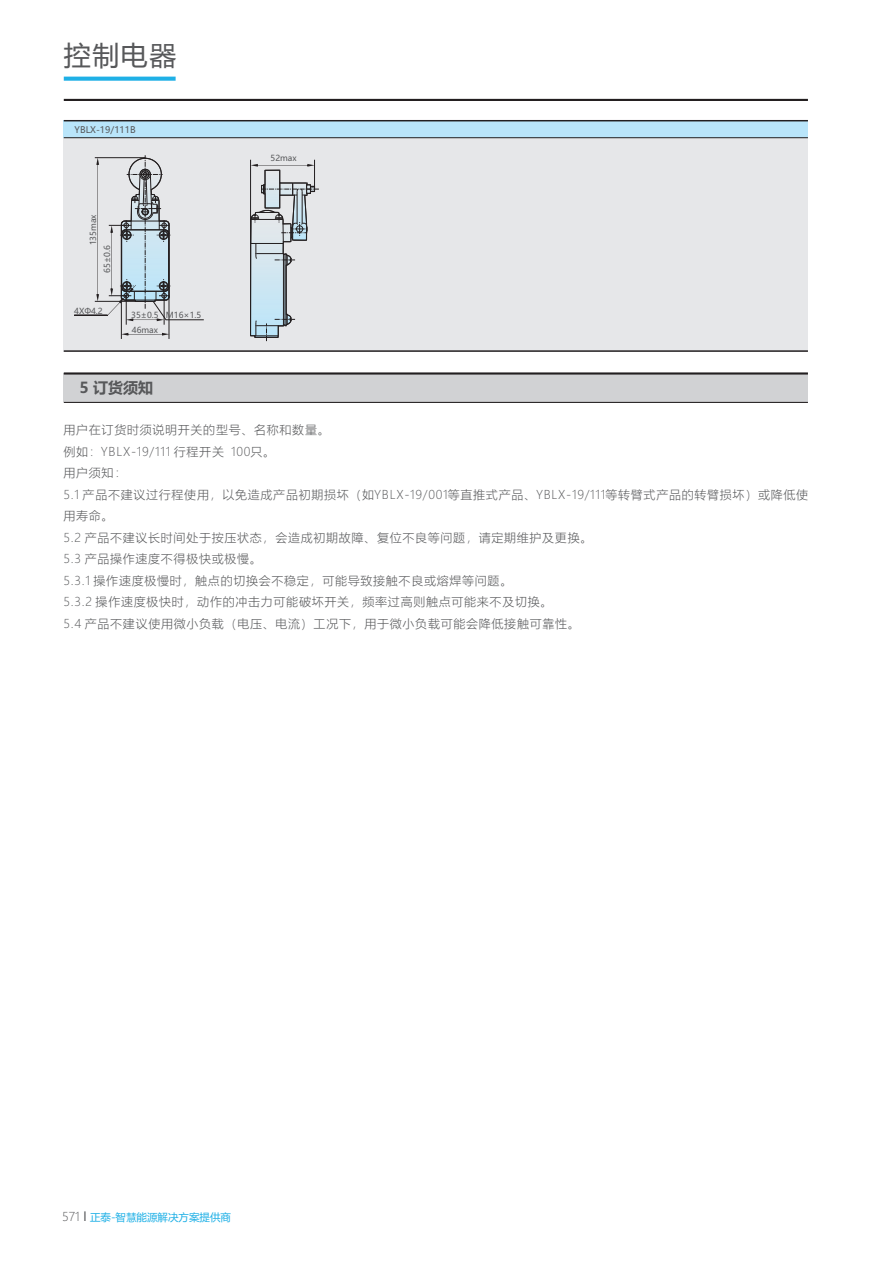
<style>
.page{position:relative;width:893px;height:1263px;background:#fff}
.page>*{position:absolute;margin:0;border:0;box-sizing:border-box;transform-origin:0 0}
.t1{font:27px "Microsoft Ya Hei";color:#57585a}
.t2{font:700 15px "Microsoft Ya Hei";color:#57585a}
.t3{font:300 12px/21.5px "Microsoft Ya Hei";letter-spacing:.06em;color:#57585a}
.t4{font:10.5px "Microsoft Ya Hei";color:#1fb0e6}
.t5{font:9px "Microsoft Ya Hei";color:#57585a}
.t6{font:8.25px "Microsoft Ya Hei";color:#57585a}
.s1{font-weight:300;font-size:12px;color:#57585a}
.s2{font-size:12px;color:#57585a}
</style>
<div class="page">
<svg style="left:64px;top:77px;width:112px;height:4px"></svg>
<div style="left:64px;top:130px;width:744px;height:221px;background:#e6e7e9"></div>
<svg style="left:250px;top:160px;width:69px;height:181px"></svg>
<div style="left:64px;top:121px;width:744px;height:17px;background:#b9e5fa"></div>
<hr style="left:95px;top:301px;width:50px;height:1px;background:#231f20">
<hr style="left:95px;top:157px;width:50px;height:1px;background:#231f20">
<hr style="left:121px;top:296px;width:1px;height:43px;background:#231f20">
<hr style="left:169px;top:296px;width:1px;height:43px;background:#231f20">
<svg style="left:121px;top:333px;width:48px;height:3px"></svg>
<svg style="left:96px;top:157px;width:3px;height:144px"></svg>
<svg style="left:107px;top:155px;width:97px;height:170px"></svg>
<hr style="left:74px;top:315px;width:34px;height:1px;background:#231f20">
<div style="left:64px;top:373px;width:744px;height:29px;background:#d1d2d4"></div>
<hr style="left:64px;top:372px;width:744px;height:3px;background:#231f20">
<hr style="left:64px;top:402px;width:744px;height:1px;background:#231f20">
<hr style="left:64px;top:350px;width:744px;height:2px;background:#231f20">
<hr style="left:64px;top:120px;width:744px;height:1px;background:#231f20">
<hr style="left:64px;top:137px;width:744px;height:1px;background:#231f20">
<hr style="left:64px;top:99px;width:744px;height:2px;background:#231f20">
<h1 class="t1" style="left:64px;top:43px;width:114px">控制电器</h1>
<p class="t5" style="left:75px;top:126px;width:63px">YBLX-19/111B</p>
<p class="t6" style="left:89px;top:245px;width:33px;rotate:-90deg">135max</p>
<p class="t6" style="left:103px;top:273px;width:29px;rotate:-90deg">65±0.6</p>
<p class="t6" style="left:74px;top:307px;width:30px">4XΦ4.2</p>
<p class="t6" style="left:131px;top:311px;width:29px">35±0.5</p>
<p class="t6" style="left:132px;top:326px;width:28px">46max</p>
<p class="t6" style="left:166px;top:312px;width:37px">M16×1.5</p>
<p class="t6" style="left:270px;top:155px;width:28px">52max</p>
<p class="t2" style="left:79px;top:381px;width:75px">5 订货须知</p>
<p class="t3" style="left:63px;top:420px;width:746px">用户在订货时须说明开关的型号、名称和数量。<br>例如：YBLX-19/111 行程开关 100只。<br>用户须知：<br>5.1 产品不建议过行程使用，以免造成产品初期损坏（如YBLX-19/001等直推式产品、YBLX-19/111等转臂式产品的转臂损坏）或降低使用寿命。<br>5.2 产品不建议长时间处于按压状态，会造成初期故障、复位不良等问题，请定期维护及更换。<br>5.3 产品操作速度不得极快或极慢。<br>5.3.1 操作速度极慢时，触点的切换会不稳定，可能导致接触不良或熔焊等问题。<br>5.3.2 操作速度极快时，动作的冲击力可能破坏开关，频率过高则触点可能来不及切换。<br>5.4 产品不建议使用微小负载（电压、电流）工况下，用于微小负载可能会降低接触可靠性。</p>
<p class="t4" style="left:62px;top:1212px;width:171px"><span class="s1">571</span> <span class="s2">l</span> 正泰-智慧能源解决方案提供商</p>
</div>
